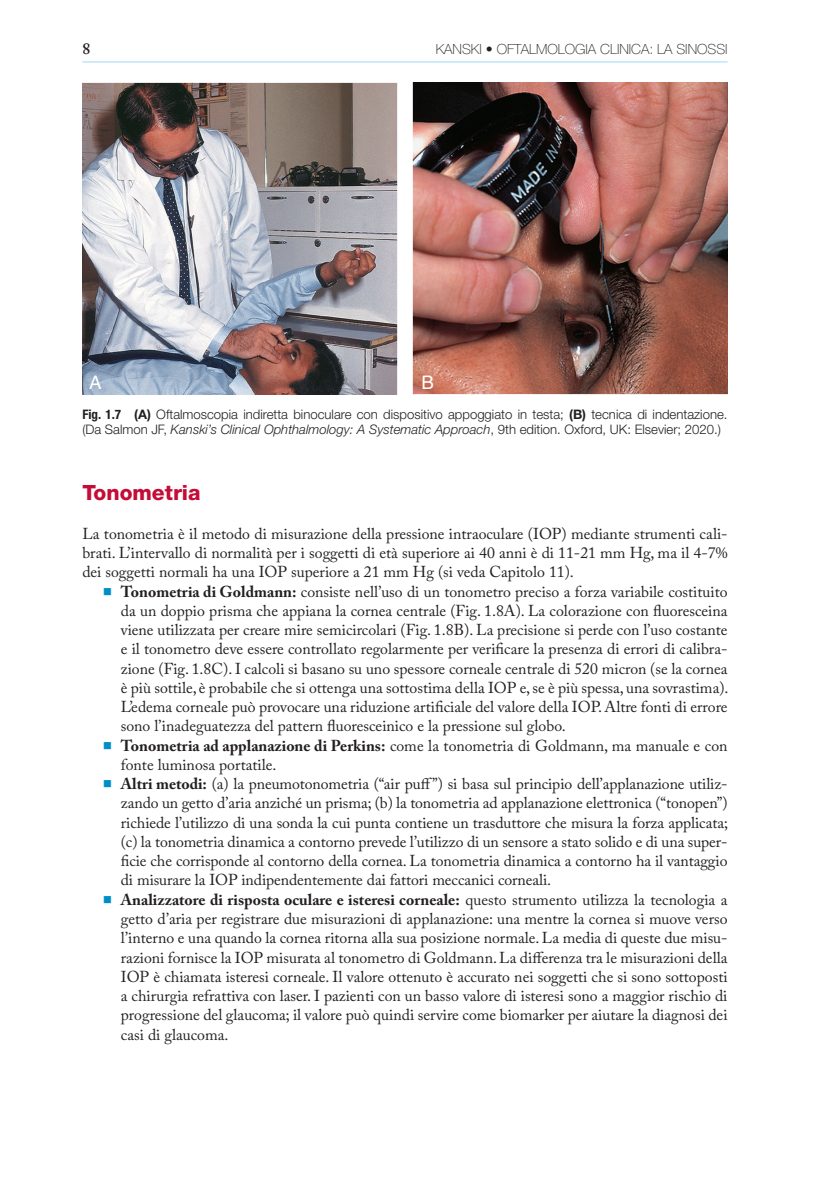
<style>
.page{position:relative;width:831px;height:1180px;background:#fff}
.page>*{position:absolute;margin:0;border:0;box-sizing:border-box;transform-origin:0 0}
.t1{font:800 21px "Helvetica Neue LT Std";color:#c40c37}
.t2{font:18.72px "Helvetica";color:#fff}
.t3{font:15.75px/19.2px "Adobe Caslon Pro";color:#231f20;text-align:justify}
.t4{font:700 15.75px "Adobe Caslon Pro";color:#231f20}
.t5{font:600 15.75px "Adobe Caslon Pro";color:#231f20}
.t6{font:100 14px "Helvetica Neue LT Std";color:#231f20}
.t7{font:300 13.12px/15.8px "Helvetica Neue LT Std";color:#231f20}
.s1{font-weight:700;font-stretch:condensed}
.s2{font-weight:700}
.s3{font-style:italic}
.s4{font-family:"STIX";font-size:13.47px;color:#008eca}
.s5{font-family:"STIX";font-weight:400;font-size:13.47px;color:#008eca}
.s6{font-weight:400}
</style>
<div class="page">
<hr style="left:82px;top:61px;width:645px;height:2px;background:#c6eafa">
<img style="left:82px;top:83px;width:645px;height:311px">
<p class="t5" style="left:82px;top:39px;width:9px">8</p>
<p class="t6" style="left:435px;top:41px;width:293px">KANSKI • OFTALMOLOGIA CLINICA: LA SINOSSI</p>
<p class="t2" style="left:89px;top:368px;width:14px">A</p>
<p class="t2" style="left:421px;top:368px;width:14px">B</p>
<p class="t7" style="left:82px;top:406px;width:646px"><span class="s1">Fig. 1.7</span> <span class="s2">(A)</span> Oftalmoscopia indiretta binoculare con dispositivo appoggiato in testa; <span class="s2">(B)</span> tecnica di indentazione. (Da Salmon JF, <span class="s3">Kanski’s Clinical Ophthalmology: A Systematic Approach</span>, 9th edition. Oxford, UK: Elsevier; 2020.)</p>
<h1 class="t1" style="left:82px;top:480px;width:120px">Tonometria</h1>
<p class="t3" style="left:82px;top:524px;width:646px">La tonometria è il metodo di misurazione della pressione intraoculare (IOP) mediante strumenti cali&shy;brati. L’intervallo di normalità per i soggetti di età superiore ai 40 anni è di 11-21 mm Hg, ma il 4-7% dei soggetti normali ha una IOP superiore a 21 mm Hg (si veda Capitolo 11).</p>
<p class="t3" style="left:103px;top:581px;width:625px"><span class="s4">◾</span> <span class="s2">Tonometria di Goldmann:</span> consiste nell’uso di un tonometro preciso a forza variabile costituito</p>
<p class="t3" style="left:121px;top:601px;width:608px">da un doppio prisma che appiana la cornea centrale (Fig. 1.8A). La colorazione con fluoresceina</p>
<p class="t3" style="left:121px;top:620px;width:608px">viene utilizzata per creare mire semicircolari (Fig. 1.8B). La precisione si perde con l’uso costante</p>
<p class="t3" style="left:121px;top:639px;width:608px">e il tonometro deve essere controllato regolarmente per verificare la presenza di errori di calibra-</p>
<p class="t3" style="left:121px;top:658px;width:608px">zione (Fig. 1.8C). I calcoli si basano su uno spessore corneale centrale di 520 micron (se la cornea</p>
<p class="t3" style="left:121px;top:678px;width:609px">è più sottile, è probabile che si ottenga una sottostima della IOP e, se è più spessa, una sovrastima).</p>
<p class="t3" style="left:121px;top:697px;width:608px">L’edema corneale può provocare una riduzione artificiale del valore della IOP. Altre fonti di errore</p>
<p class="t3" style="left:121px;top:716px;width:446px">sono l’inadeguatezza del pattern fluoresceinico e la pressione sul globo.</p>
<p class="t3" style="left:103px;top:735px;width:625px"><span class="s4">◾</span> <span class="s2">Tonometria ad applanazione di Perkins:</span> come la tonometria di Goldmann, ma manuale e con</p>
<p class="t3" style="left:121px;top:755px;width:157px">fonte luminosa portatile.</p>
<p class="t3" style="left:103px;top:774px;width:625px"><span class="s4">◾</span> <span class="s2">Altri metodi:</span> (a) la pneumotonometria (“air puff”) si basa sul principio dell’applanazione utiliz-</p>
<p class="t3" style="left:121px;top:793px;width:608px">zando un getto d’aria anziché un prisma; (b) la tonometria ad applanazione elettronica (“tonopen”)</p>
<p class="t3" style="left:121px;top:812px;width:608px">richiede l’utilizzo di una sonda la cui punta contiene un trasduttore che misura la forza applicata;</p>
<p class="t3" style="left:121px;top:832px;width:608px">(c) la tonometria dinamica a contorno prevede l’utilizzo di un sensore a stato solido e di una super-</p>
<p class="t3" style="left:121px;top:851px;width:608px">ficie che corrisponde al contorno della cornea. La tonometria dinamica a contorno ha il vantaggio</p>
<p class="t3" style="left:121px;top:870px;width:432px">di misurare la IOP indipendentemente dai fattori meccanici corneali.</p>
<p class="t4" style="left:103px;top:890px;width:625px"><span class="s5">◾</span> Analizzatore di risposta oculare e isteresi corneale: <span class="s6">questo strumento utilizza la tecnologia a</span></p>
<p class="t3" style="left:121px;top:909px;width:608px">getto d’aria per registrare due misurazioni di applanazione: una mentre la cornea si muove verso</p>
<p class="t3" style="left:121px;top:928px;width:608px">l’interno e una quando la cornea ritorna alla sua posizione normale. La media di queste due misu-</p>
<p class="t3" style="left:121px;top:947px;width:608px">razioni fornisce la IOP misurata al tonometro di Goldmann. La differenza tra le misurazioni della</p>
<p class="t3" style="left:121px;top:966px;width:608px">IOP è chiamata isteresi corneale. Il valore ottenuto è accurato nei soggetti che si sono sottoposti</p>
<p class="t3" style="left:121px;top:986px;width:608px">a chirurgia refrattiva con laser. I pazienti con un basso valore di isteresi sono a maggior rischio di</p>
<p class="t3" style="left:121px;top:1005px;width:608px">progressione del glaucoma; il valore può quindi servire come biomarker per aiutare la diagnosi dei</p>
<p class="t3" style="left:121px;top:1024px;width:109px">casi di glaucoma.</p>
</div>
